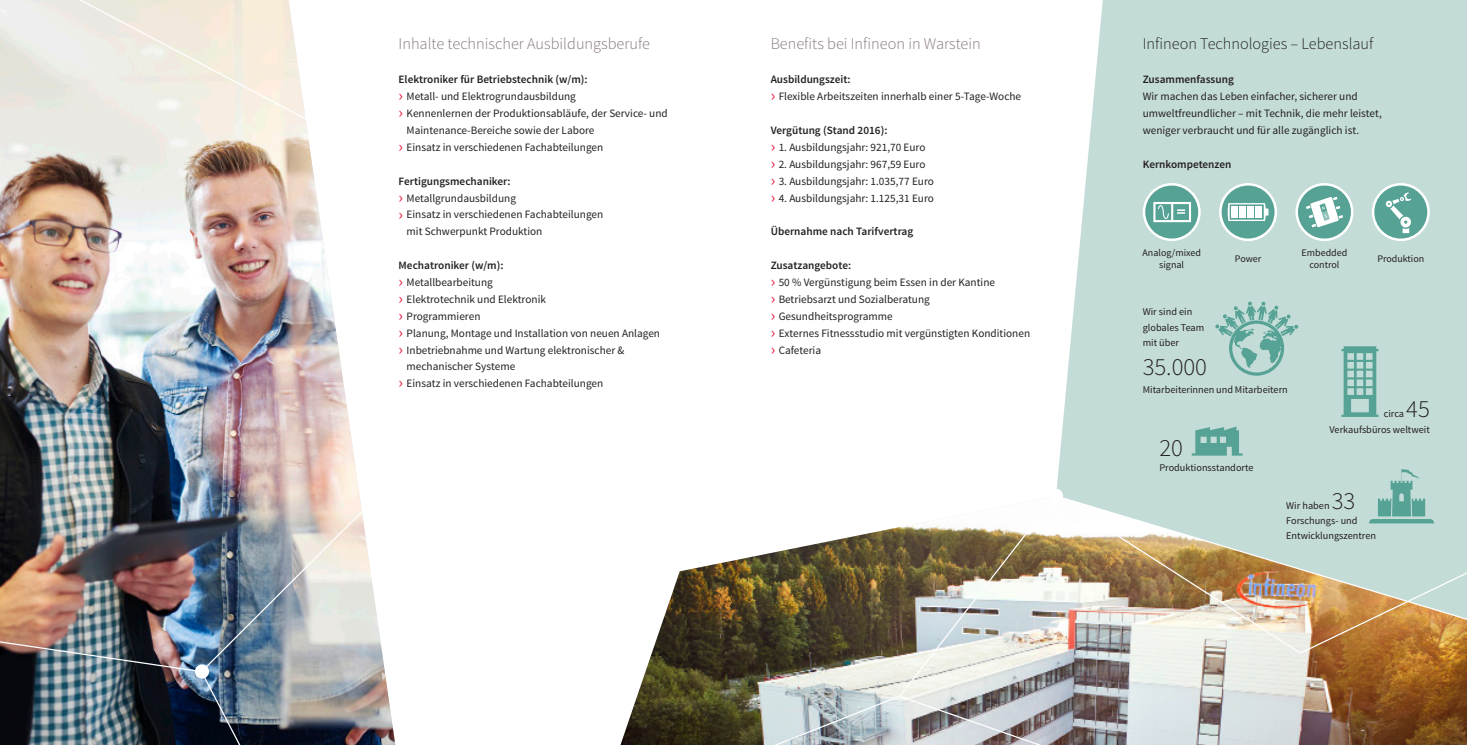
<style>
.page{position:relative;width:1467px;height:745px;background:#fff}
.page>*{position:absolute;margin:0;border:0;box-sizing:border-box;transform-origin:0 0}
.t1{font:300 24.62px "Source Sans Pro";color:#231f20}
.Flyer_Headline_13_pt{font:300 16.25px "Source Sans Pro";color:#86777c}
.Flyer_Headline_13_pt-2{font:300 16.25px "Source Sans Pro";color:#231f20}
.Flyer_Copy_9_pt{font:11.25px/16.9px "Source Sans Pro";color:#231f20}
.Flyer_Copy_Subline_9{font:600 11.25px "Source Sans Pro";color:#231f20}
.t2{font:10.25px/15.4px "Source Sans Pro";color:#231f20}
.Title_Headline_20_pt{font:10px/12px "Source Sans Pro";color:#231f20;text-align:center}
.s1{font-size:16.88px;color:#ed1a40}
</style>
<div class="page">
<img style="left:620px;top:557px;width:127px;height:187px">
<svg style="left:1057px;top:0;width:410px;height:493px;background:#c7ded9"></svg>
<img style="left:0;top:0;width:395px;height:744px">
<img style="left:747px;top:523px;width:720px;height:221px">
<img style="left:1054px;top:493px;width:413px;height:161px">
<div style="left:1049px;top:488px;width:14px;height:14px;background:#fff;border-radius:50%"></div>
<img style="left:0;top:498px;width:375px;height:174px">
<img style="left:200px;top:669px;width:47px;height:75px">
<div style="left:195px;top:664px;width:14px;height:14px;background:#fff;border-radius:50%"></div>
<svg style="left:898px;top:694px;width:154px;height:50px;background:#afaeb1"></svg>
<svg style="left:59px;top:0;width:250px;height:121px;background:#f2ece2"></svg>
<svg style="left:1144px;top:184px;width:55px;height:56px;background:#66aa9e"></svg>
<div style="left:1143px;top:183px;width:58px;height:58px;border:2px solid #fff;border-radius:50%"></div>
<svg style="left:1220px;top:184px;width:56px;height:56px;background:#68ac9f"></svg>
<div style="left:1219px;top:183px;width:58px;height:58px;border:2px solid #fff;border-radius:50%"></div>
<svg style="left:1297px;top:184px;width:55px;height:56px"></svg>
<div style="left:1295px;top:183px;width:58px;height:58px;border:2px solid #fff;border-radius:50%"></div>
<svg style="left:1373px;top:184px;width:55px;height:56px"></svg>
<div style="left:1372px;top:183px;width:58px;height:58px;border:2px solid #fff;border-radius:50%"></div>
<svg style="left:1228px;top:203px;width:40px;height:18px"></svg>
<div style="left:1231px;top:206px;width:7px;height:12px;background:#fff"></div>
<div style="left:1239px;top:206px;width:7px;height:12px;background:#fff"></div>
<div style="left:1247px;top:206px;width:7px;height:12px;background:#fff"></div>
<div style="left:1255px;top:206px;width:7px;height:12px;background:#fff"></div>
<svg style="left:1385px;top:192px;width:27px;height:41px"></svg>
<svg style="left:1306px;top:196px;width:37px;height:31px"></svg>
<svg style="left:1153px;top:202px;width:38px;height:20px"></svg>
<svg style="left:1341px;top:346px;width:37px;height:70px;background:#88bcb2"></svg>
<svg style="left:1369px;top:468px;width:65px;height:55px;background:#99c5bd"></svg>
<svg style="left:1192px;top:426px;width:51px;height:29px"></svg>
<svg style="left:1215px;top:301px;width:83px;height:74px;background:#a1c9c1"></svg>
<p class="Flyer_Headline_13_pt" style="left:399px;top:34px;width:253px">Inhalte technischer Ausbildungsberufe</p>
<p class="Flyer_Copy_Subline_9" style="left:399px;top:72px;width:190px">Elektroniker für Betriebstechnik (w/m):</p>
<p class="Flyer_Copy_9_pt" style="left:399px;top:88px;width:179px"><span class="s1">›</span> Metall- und Elektrogrundausbildung</p>
<p class="Flyer_Copy_9_pt" style="left:407px;top:105px;width:263px;text-indent:-8px"><span class="s1">›</span> Kennenlernen der Produktionsabläufe, der Service- und<br>Maintenance-Bereiche sowie der Labore</p>
<p class="Flyer_Copy_9_pt" style="left:399px;top:139px;width:206px"><span class="s1">›</span> Einsatz in verschiedenen Fachabteilungen</p>
<p class="Flyer_Copy_Subline_9" style="left:399px;top:174px;width:113px">Fertigungsmechaniker:</p>
<p class="Flyer_Copy_9_pt" style="left:399px;top:189px;width:119px"><span class="s1">›</span> Metallgrundausbildung</p>
<p class="Flyer_Copy_9_pt" style="left:407px;top:206px;width:198px;text-indent:-8px"><span class="s1">›</span> Einsatz in verschiedenen Fachabteilungen mit Schwerpunkt Produktion</p>
<p class="Flyer_Copy_Subline_9" style="left:399px;top:258px;width:106px">Mechatroniker (w/m):</p>
<p class="Flyer_Copy_9_pt" style="left:399px;top:274px;width:96px"><span class="s1">›</span> Metallbearbeitung</p>
<p class="Flyer_Copy_9_pt" style="left:399px;top:291px;width:149px"><span class="s1">›</span> Elektrotechnik und Elektronik</p>
<p class="Flyer_Copy_9_pt" style="left:399px;top:307px;width:83px"><span class="s1">›</span> Programmieren</p>
<p class="Flyer_Copy_9_pt" style="left:399px;top:324px;width:263px"><span class="s1">›</span> Planung, Montage und Installation von neuen Anlagen</p>
<p class="Flyer_Copy_9_pt" style="left:407px;top:341px;width:219px;text-indent:-8px"><span class="s1">›</span> Inbetriebnahme und Wartung elektronischer &amp; mechanischer Systeme</p>
<p class="Flyer_Copy_9_pt" style="left:399px;top:375px;width:206px"><span class="s1">›</span> Einsatz in verschiedenen Fachabteilungen</p>
<p class="Flyer_Headline_13_pt" style="left:771px;top:34px;width:212px">Benefits bei Infineon in Warstein</p>
<p class="Flyer_Copy_Subline_9" style="left:771px;top:72px;width:82px">Ausbildungszeit:</p>
<p class="Flyer_Copy_9_pt" style="left:771px;top:88px;width:252px"><span class="s1">›</span> Flexible Arbeitszeiten innerhalb einer 5-Tage-Woche</p>
<p class="Flyer_Copy_Subline_9" style="left:771px;top:123px;width:118px">Vergütung (Stand 2016):</p>
<p class="Flyer_Copy_9_pt" style="left:771px;top:139px;width:156px"><span class="s1">›</span> 1. Ausbildungsjahr: 921,70 Euro</p>
<p class="Flyer_Copy_9_pt" style="left:771px;top:156px;width:156px"><span class="s1">›</span> 2. Ausbildungsjahr: 967,59 Euro</p>
<p class="Flyer_Copy_9_pt" style="left:771px;top:172px;width:165px"><span class="s1">›</span> 3. Ausbildungsjahr: 1.035,77 Euro</p>
<p class="Flyer_Copy_9_pt" style="left:771px;top:189px;width:165px"><span class="s1">›</span> 4. Ausbildungsjahr: 1.125,31 Euro</p>
<p class="Flyer_Copy_Subline_9" style="left:771px;top:224px;width:144px">Übernahme nach Tarifvertrag</p>
<p class="Flyer_Copy_Subline_9" style="left:771px;top:258px;width:82px">Zusatzangebote:</p>
<p class="Flyer_Copy_9_pt" style="left:771px;top:274px;width:226px"><span class="s1">›</span> 50 % Vergünstigung beim Essen in der Kantine</p>
<p class="Flyer_Copy_9_pt" style="left:771px;top:291px;width:161px"><span class="s1">›</span> Betriebsarzt und Sozialberatung</p>
<p class="Flyer_Copy_9_pt" style="left:771px;top:307px;width:124px"><span class="s1">›</span> Gesundheitsprogramme</p>
<p class="Flyer_Copy_9_pt" style="left:771px;top:324px;width:261px"><span class="s1">›</span> Externes Fitnessstudio mit vergünstigten Konditionen</p>
<p class="Flyer_Copy_9_pt" style="left:771px;top:341px;width:52px"><span class="s1">›</span> Cafeteria</p>
<p class="Flyer_Headline_13_pt-2" style="left:1143px;top:34px;width:232px">Infineon Technologies – Lebenslauf</p>
<p class="Flyer_Copy_Subline_9" style="left:1143px;top:72px;width:93px">Zusammenfassung</p>
<p class="Flyer_Copy_9_pt" style="left:1143px;top:88px;width:241px">Wir machen das Leben einfacher, sicherer und umweltfreundlicher – mit Technik, die mehr leistet, weniger verbraucht und für alle zugänglich ist.</p>
<p class="Flyer_Copy_Subline_9" style="left:1143px;top:157px;width:90px">Kernkompetenzen</p>
<p class="Title_Headline_20_pt" style="left:1142px;top:247px;width:60px">Analog/mixed signal</p>
<p class="Title_Headline_20_pt" style="left:1235px;top:253px;width:28px">Power</p>
<p class="Title_Headline_20_pt" style="left:1302px;top:247px;width:47px">Embedded control</p>
<p class="Title_Headline_20_pt" style="left:1377px;top:253px;width:48px">Produktion</p>
<p class="t2" style="left:1143px;top:304px;width:63px">Wir sind ein globales Team mit über</p>
<p class="t1" style="left:1143px;top:351px;width:66px">35.000</p>
<p class="t2" style="left:1143px;top:381px;width:147px">Mitarbeiterinnen und Mitarbeitern</p>
<p class="t1" style="left:1159px;top:432px;width:25px">20</p>
<p class="t2" style="left:1159px;top:460px;width:96px">Produktionsstandorte</p>
<p class="t2" style="left:1384px;top:406px;width:22px">circa</p>
<p class="t1" style="left:1406px;top:393px;width:25px">45</p>
<p class="t2" style="left:1330px;top:421px;width:102px">Verkaufsbüros weltweit</p>
<p class="t2" style="left:1286px;top:497px;width:45px">Wir haben</p>
<p class="t1" style="left:1332px;top:485px;width:25px">33</p>
<p class="t2" style="left:1286px;top:512px;width:91px">Forschungs- und<br>Entwicklungszentren</p>
</div>
